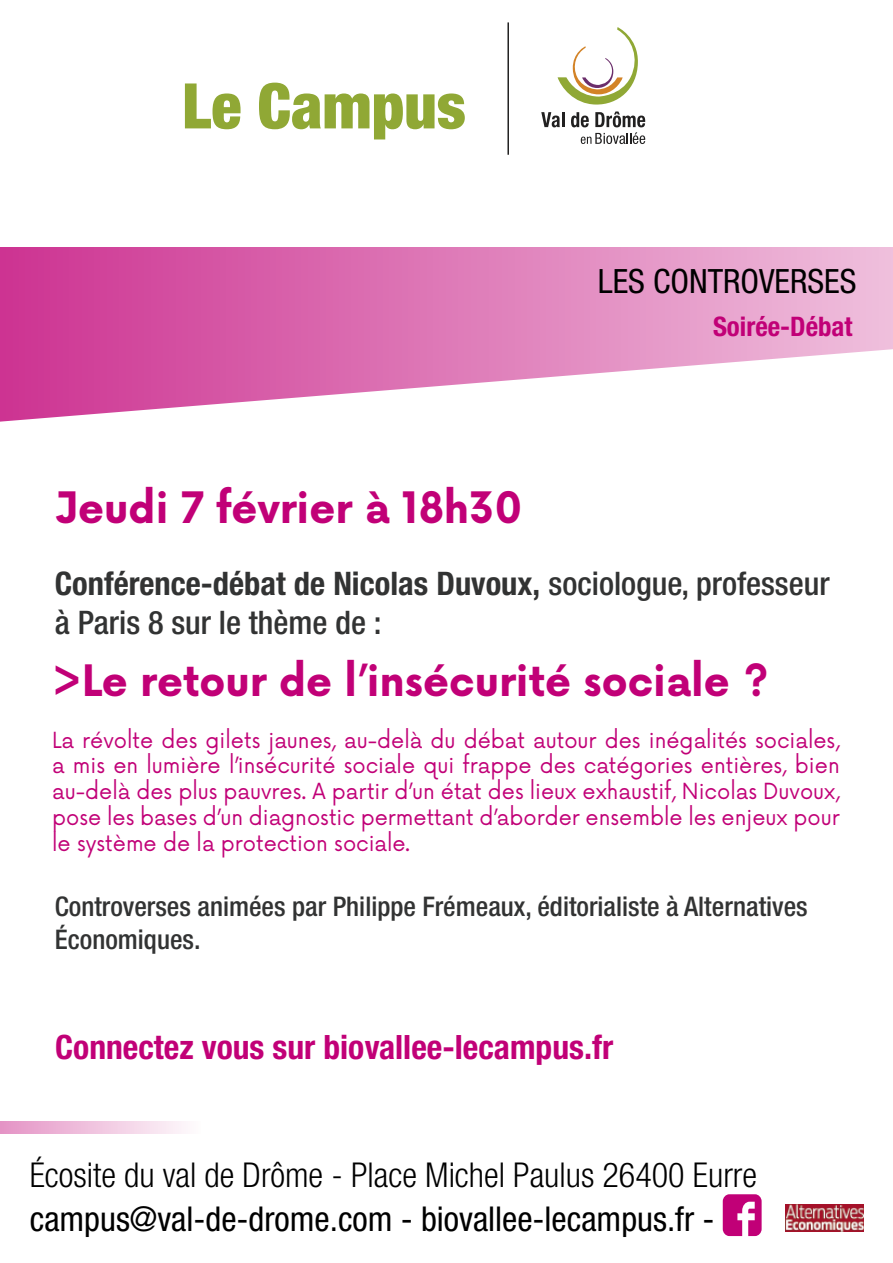
<style>
.page{position:relative;width:893px;height:1263px;background:#fff}
.page>*{position:absolute;margin:0;border:0;box-sizing:border-box;transform-origin:0 0}
.t1{font:700 42.15px "Now Alt";color:#c10077}
.t2{font:300 condensed 34.2px "Helvetica Neue LT Std";color:#000}
.t3{font:condensed 34.2px "Helvetica Neue LT Std";color:#000}
.t4{font:700 condensed 33.6px "Helvetica Neue LT Std";color:#c10077}
.t5{font:condensed 33.45px "Helvetica Neue LT Std";color:#000}
.t6{font:500 condensed 32.4px/39px "Helvetica Neue LT Std";color:#323333}
.t7{font:500 condensed 27px/32.4px "Helvetica Neue LT Std";color:#323333}
.t8{font:700 condensed 26.85px "Helvetica Neue LT Std";color:#c10077}
.t9{font:21.6px/26px "Now Alt";color:#c10077;text-align:justify}
.s1{font-weight:700}
</style>
<div class="page">
<svg style="left:0;top:1122px;width:184px;height:12px;background:#f0c3de"></svg>
<svg style="left:723px;top:1194px;width:39px;height:42px"></svg>
<img style="left:785px;top:1204px;width:78px;height:27px">
<svg style="left:0;top:247px;width:893px;height:175px"></svg>
<svg style="left:558px;top:27px;width:80px;height:78px"></svg>
<svg style="left:541px;top:112px;width:23px;height:15px"></svg>
<svg style="left:571px;top:111px;width:74px;height:33px"></svg>
<svg style="left:185px;top:83px;width:56px;height:46px"></svg>
<svg style="left:259px;top:83px;width:206px;height:56px"></svg>
<hr style="left:507px;top:22px;width:2px;height:133px;background:#212020">
<h1 class="t1" style="left:55px;top:477px;width:469px">Jeudi 7 février à 18h30</h1>
<h3 class="t5" style="left:598px;top:262px;width:260px">LES CONTROVERSES</h3>
<p class="t8" style="left:713px;top:310px;width:141px">Soirée-Débat</p>
<h3 class="t6" style="left:55px;top:563px;width:776px"><span class="s1">Conférence-débat de Nicolas Duvoux,</span> sociologue, professeur à Paris 8 sur le thème de :</h3>
<h1 class="t1" style="left:52px;top:649px;width:718px">&gt;Le retour de l’insécurité sociale ?</h1>
<p class="t9" style="left:52px;top:725px;width:789px">La révolte des gilets jaunes, au-delà du débat autour des inégalités sociales, a mis en lumière l’insécurité sociale qui frappe des catégories entières, bien au-delà des plus pauvres. A partir d’un état des lieux exhaustif, Nicolas Duvoux, pose les bases d’un diagnostic permettant d’aborder ensemble les enjeux pour le système de la protection sociale.</p>
<p class="t7" style="left:55px;top:890px;width:754px">Controverses animées par Philippe Frémeaux, éditorialiste à Alternatives<br>Économiques.</p>
<h3 class="t4" style="left:55px;top:1027px;width:559px">Connectez vous sur biovallee-lecampus.fr</h3>
<h2 class="t2" style="left:30px;top:1156px;width:729px">Écosite du val de Drôme - Place Michel Paulus 26400 Eurre</h2>
<h2 class="t3" style="left:30px;top:1199px;width:686px">campus@val-de-drome.com - biovallee-lecampus.fr -</h2>
</div>
